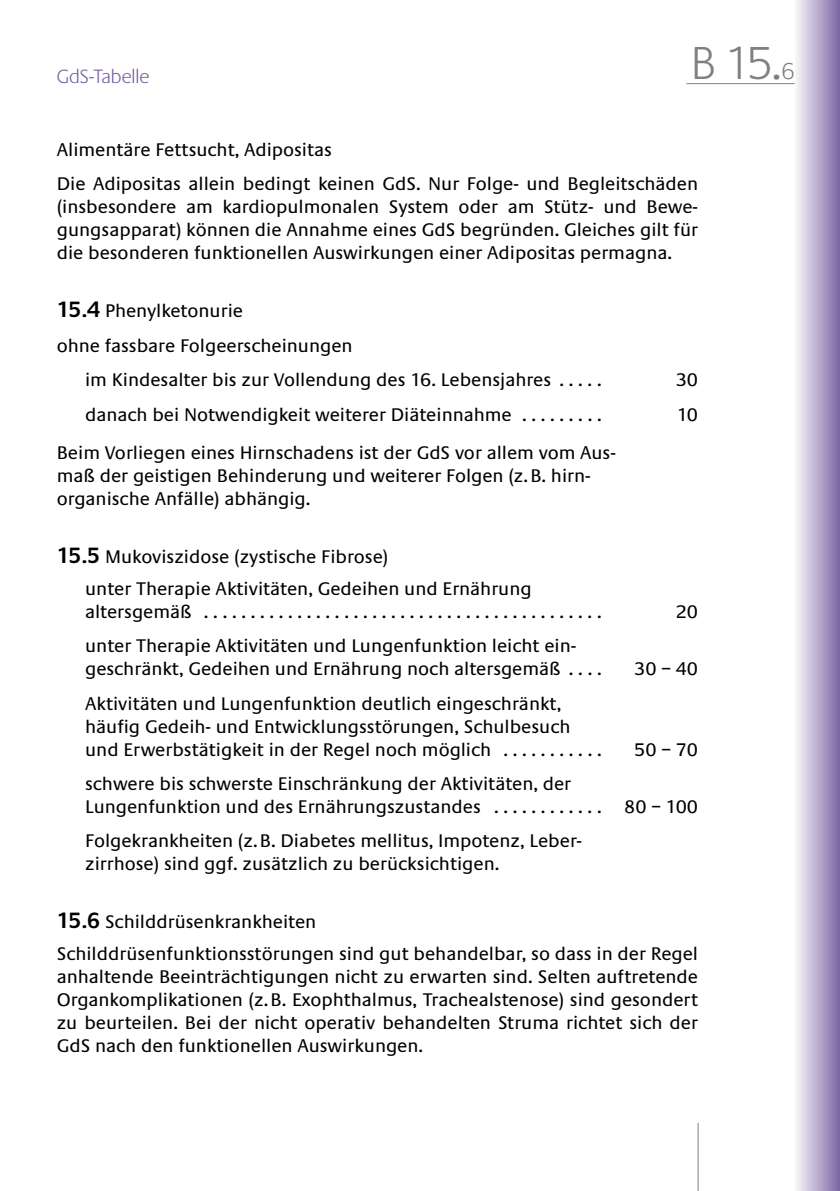
<style>
.page{position:relative;width:840px;height:1191px;background:#fff}
.page>*{position:absolute;margin:0;border:0;box-sizing:border-box;transform-origin:0 0}
.t1{font:300 48px "Praxis EF";color:#808080}
.t2{font:300 20px "Praxis EF";color:#745b9f}
.t3{font:19px/23px "Praxis EF";color:#000}
.s1{font-size:24px}
.s2{font-weight:600;font-size:23px}
</style>
<div class="page">
<hr style="left:697px;top:1123px;width:1px;height:68px;background:#808080">
<div style="left:794px;top:0;width:45px;height:1191px;background:linear-gradient(to right,#fbfbfd,#8069a7)"></div>
<hr style="left:686px;top:83px;width:108px;height:1px;background:#808080">
<p class="t2" style="left:57px;top:69px;width:94px">GdS-Tabelle</p>
<h1 class="t1" style="left:691px;top:46px;width:104px">B 15.<span class="s1">6</span></h1>
<p class="t3" style="left:57px;top:134px;width:642px;line-height:34.4px">Alimentäre Fettsucht, Adipositas<br>Die Adipositas allein bedingt keinen GdS. Nur Folge- und Begleitschäden</p>
<p class="t3" style="left:57px;top:197px;width:642px;text-align:justify">(insbesondere am kardiopulmonalen System oder am Stütz- und Bewe&shy;gungsapparat) können die Annahme eines GdS begründen. Gleiches gilt für die besonderen funktionellen Auswirkungen einer Adipositas permagna.</p>
<p class="t3" style="left:57px;top:300px;width:188px"><span class="s2">15.4</span> Phenylketonurie</p>
<p class="t3" style="left:57px;top:336px;width:297px">ohne fassbare Folgeerscheinungen</p>
<p class="t3" style="left:85px;top:370px;width:517px">im Kindesalter bis zur Vollendung des 16. Lebensjahres . . . . .</p>
<p class="t3" style="left:675px;top:370px;width:24px">30</p>
<p class="t3" style="left:85px;top:404px;width:517px">danach bei Notwendigkeit weiterer Diäteinnahme . . . . . . . . .</p>
<p class="t3" style="left:676px;top:404px;width:23px">10</p>
<p class="t3" style="left:57px;top:443px;width:560px">Beim Vorliegen eines Hirnschadens ist der GdS vor allem vom Aus&shy;maß der geistigen Behinderung und weiterer Folgen (z.B. hirn&shy;organische Anfälle) abhängig.</p>
<p class="t3" style="left:85px;top:541px;width:448px;line-height:32.6px;text-indent:-28px"><span class="s2">15.5</span> Mukoviszidose (zystische Fibrose)<br>unter Therapie Aktivitäten, Gedeihen und Ernährung</p>
<p class="t3" style="left:85px;top:602px;width:517px">altersgemäß ...........................................</p>
<p class="t3" style="left:675px;top:602px;width:24px">20</p>
<p class="t3" style="left:85px;top:636px;width:517px">unter Therapie Aktivitäten und Lungenfunktion leicht ein&shy;geschränkt, Gedeihen und Ernährung noch altersgemäß . . . .</p>
<p class="t3" style="left:634px;top:659px;width:65px">30 – 40</p>
<p class="t3" style="left:85px;top:693px;width:517px">Aktivitäten und Lungenfunktion deutlich eingeschränkt, häufig Gedeih- und Entwicklungsstörungen, Schulbesuch und Erwerbstätigkeit in der Regel noch möglich . . . . . . . . . . .</p>
<p class="t3" style="left:634px;top:739px;width:65px">50 – 70</p>
<p class="t3" style="left:85px;top:774px;width:614px">schwere bis schwerste Einschränkung der Aktivitäten, der<br>Lungenfunktion und des Ernährungszustandes . . . . . . . . . . . . 80 – 100</p>
<p class="t3" style="left:85px;top:831px;width:498px">Folgekrankheiten (z.B. Diabetes mellitus, Impotenz, Leber&shy;zirrhose) sind ggf. zusätzlich zu berücksichtigen.</p>
<p class="t3" style="left:57px;top:906px;width:642px;line-height:32.6px"><span class="s2">15.6</span> Schilddrüsenkrankheiten<br>Schilddrüsenfunktionsstörungen sind gut behandelbar, so dass in der Regel</p>
<p class="t3" style="left:57px;top:967px;width:642px;text-align:justify">anhaltende Beeinträchtigungen nicht zu erwarten sind. Selten auftretende Organkomplikationen (z.B. Exophthalmus, Trachealstenose) sind gesondert zu beurteilen. Bei der nicht operativ behandelten Struma richtet sich der GdS nach den funktionellen Auswirkungen.</p>
</div>
